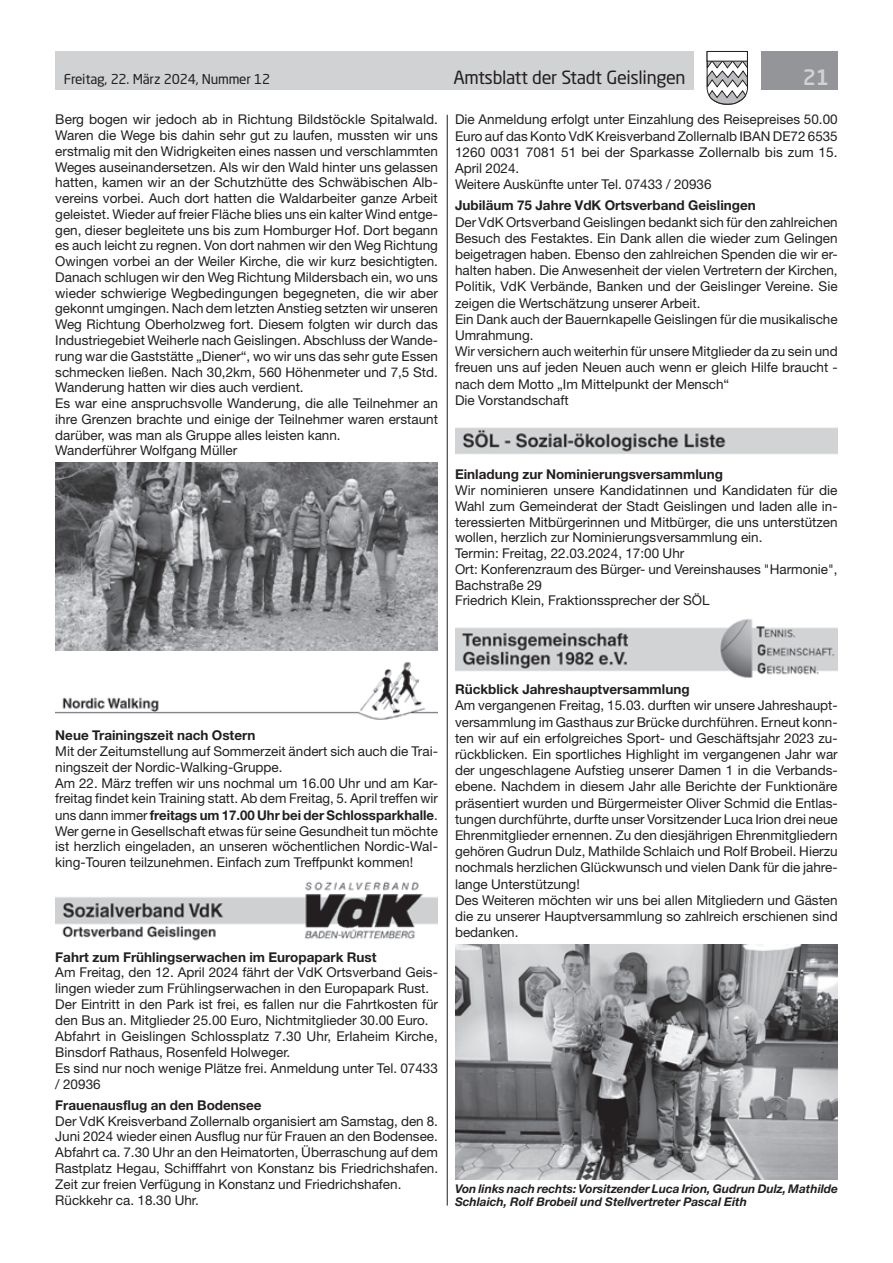
<style>
.page{position:relative;width:893px;height:1263px;background:#fff}
.page>*{position:absolute;margin:0;border:0;box-sizing:border-box;transform-origin:0 0}
.t1{font:500 21px "Neo Sans Std";color:#d1d2d4}
.t2{font:18px "Neo Sans Std";letter-spacing:-.02em;color:#231f20}
.t3{font:13.5px/16.2px "Helvetica Neue LT Std";color:#231f20}
.t4{font:700 13.5px "Helvetica Neue LT Std";color:#231f20}
.t5{font:13.5px "Neo Sans Std";letter-spacing:-.015em;color:#231f20}
.t6{font:italic 700 12px/13px "Helvetica Neue LT Std";color:#231f20}
.s1{font-weight:700}
</style>
<div class="page">
<div style="left:55px;top:51px;width:639px;height:38px;background:#d1d2d4"></div>
<div style="left:761px;top:51px;width:77px;height:38px;background:#939598"></div>
<svg style="left:706px;top:51px;width:42px;height:54px"></svg>
<div style="left:707px;top:51px;width:41px;height:10px;background:#fff;border:1px solid #231f20"></div>
<hr style="left:447px;top:115px;width:1px;height:1090px;background:#231f20">
<img style="left:55px;top:463px;width:383px;height:188px">
<img style="left:55px;top:662px;width:383px;height:58px">
<img style="left:55px;top:881px;width:383px;height:60px">
<img style="left:455px;top:427px;width:383px;height:27px">
<img style="left:455px;top:619px;width:383px;height:59px">
<img style="left:455px;top:945px;width:383px;height:235px">
<p class="t5" style="left:64px;top:71px;width:208px">Freitag, 22. März 2024, Nummer 12</p>
<h2 class="t2" style="left:453px;top:66px;width:234px">Amtsblatt der Stadt Geislingen</h2>
<h1 class="t1" style="left:803px;top:64px;width:28px">21</h1>
<p class="t3" style="left:55px;top:112px;width:384px;line-height:15.8px">Berg bogen wir jedoch ab in Richtung Bildstöckle Spitalwald.<br>Waren die Wege bis dahin sehr gut zu laufen, mussten wir uns erstmalig mit den Widrigkeiten eines nassen und verschlammten Weges auseinandersetzen. Als wir den Wald hinter uns gelassen hatten, kamen wir an der Schutzhütte des Schwäbischen Alb&shy;vereins vorbei. Auch dort hatten die Waldarbeiter ganze Arbeit geleistet. Wieder auf freier Fläche blies uns ein kalter Wind entge&shy;gen, dieser begleitete uns bis zum Homburger Hof. Dort begann es auch leicht zu regnen. Von dort nahmen wir den Weg Richtung Owingen vorbei an der Weiler Kirche, die wir kurz besichtigten.<br>Danach schlugen wir den Weg Richtung Mildersbach ein, wo uns wieder schwierige Wegbedingungen begegneten, die wir aber gekonnt umgingen. Nach dem letzten Anstieg setzten wir unseren Weg Richtung Oberholzweg fort. Diesem folgten wir durch das Industriegebiet Weiherle nach Geislingen. Abschluss der Wande&shy;rung war die Gaststätte „Diener“, wo wir uns das sehr gute Essen schmecken ließen. Nach 30,2km, 560 Höhenmeter und 7,5 Std.<br>Wanderung hatten wir dies auch verdient.<br>Es war eine anspruchsvolle Wanderung, die alle Teilnehmer an ihre Grenzen brachte und einige der Teilnehmer waren erstaunt darüber, was man als Gruppe alles leisten kann.<br>Wanderführer Wolfgang Müller</p>
<p class="t3" style="left:455px;top:111px;width:384px">Die Anmeldung erfolgt unter Einzahlung des Reisepreises 50.00<br>Euro auf das Konto VdK Kreisverband Zollernalb IBAN DE72 6535<br>1260 0031 7081 51 bei der Sparkasse Zollernalb bis zum 15.<br>April 2024.<br>Weitere Auskünfte unter Tel. 07433 / 20936</p>
<p class="t4" style="left:455px;top:197px;width:302px">Jubiläum 75 Jahre VdK Ortsverband Geislingen</p>
<p class="t3" style="left:455px;top:214px;width:384px">Der VdK Ortsverband Geislingen bedankt sich für den zahlreichen Besuch des Festaktes. Ein Dank allen die wieder zum Gelingen beigetragen haben. Ebenso den zahlreichen Spenden die wir er&shy;halten haben. Die Anwesenheit der vielen Vertretern der Kirchen, Politik, VdK Verbände, Banken und der Geislinger Vereine. Sie zeigen die Wertschätzung unserer Arbeit.<br>Ein Dank auch der Bauernkapelle Geislingen für die musikalische Umrahmung.<br>Wir versichern auch weiterhin für unsere Mitglieder da zu sein und freuen uns auf jeden Neuen auch wenn er gleich Hilfe braucht - nach dem Motto „Im Mittelpunkt der Mensch“<br>Die Vorstandschaft</p>
<p class="t4" style="left:455px;top:466px;width:270px">Einladung zur Nominierungsversammlung</p>
<p class="t3" style="left:455px;top:482px;width:384px;line-height:15.8px">Wir nominieren unsere Kandidatinnen und Kandidaten für die Wahl zum Gemeinderat der Stadt Geislingen und laden alle in&shy;teressierten Mitbürgerinnen und Mitbürger, die uns unterstützen wollen, herzlich zur Nominierungsversammlung ein.<br>Termin: Freitag, 22.03.2024, 17:00 Uhr<br>Ort: Konferenzraum des Bürger- und Vereinshauses "Harmonie", Bachstraße 29<br>Friedrich Klein, Fraktionssprecher der SÖL</p>
<p class="t4" style="left:55px;top:727px;width:202px">Neue Trainingszeit nach Ostern</p>
<p class="t3" style="left:55px;top:743px;width:384px">Mit der Zeitumstellung auf Sommerzeit ändert sich auch die Trai&shy;ningszeit der Nordic-Walking-Gruppe.<br>Am 22. März treffen wir uns nochmal um 16.00 Uhr und am Kar&shy;freitag findet kein Training statt. Ab dem Freitag, 5. April treffen wir uns dann immer <span class="s1">freitags um 17.00 Uhr bei der Schlossparkhalle</span>.<br>Wer gerne in Gesellschaft etwas für seine Gesundheit tun möchte ist herzlich eingeladen, an unseren wöchentlichen Nordic-Wal&shy;king-Touren teilzunehmen. Einfach zum Treffpunkt kommen!</p>
<p class="t4" style="left:55px;top:948px;width:323px">Fahrt zum Frühlingserwachen im Europapark Rust</p>
<p class="t3" style="left:55px;top:964px;width:384px">Am Freitag, den 12. April 2024 fährt der VdK Ortsverband Geis&shy;lingen wieder zum Frühlingserwachen in den Europapark Rust.<br>Der Eintritt in den Park ist frei, es fallen nur die Fahrtkosten für den Bus an. Mitglieder 25.00 Euro, Nichtmitglieder 30.00 Euro.<br>Abfahrt in Geislingen Schlossplatz 7.30 Uhr, Erlaheim Kirche, Binsdorf Rathaus, Rosenfeld Holweger.<br>Es sind nur noch wenige Plätze frei. Anmeldung unter Tel. 07433 / 20936</p>
<p class="t4" style="left:55px;top:1096px;width:208px">Frauenausflug an den Bodensee</p>
<p class="t3" style="left:55px;top:1112px;width:384px">Der VdK Kreisverband Zollernalb organisiert am Samstag, den 8.<br>Juni 2024 wieder einen Ausflug nur für Frauen an den Bodensee.<br>Abfahrt ca. 7.30 Uhr an den Heimatorten, Überraschung auf dem Rastplatz Hegau, Schifffahrt von Konstanz bis Friedrichshafen.<br>Zeit zur freien Verfügung in Konstanz und Friedrichshafen.<br>Rückkehr ca. 18.30 Uhr.</p>
<p class="t4" style="left:455px;top:681px;width:236px">Rückblick Jahreshauptversammlung</p>
<p class="t3" style="left:455px;top:697px;width:384px">Am vergangenen Freitag, 15.03. durften wir unsere Jahreshaupt&shy;versammlung im Gasthaus zur Brücke durchführen. Erneut konn&shy;ten wir auf ein erfolgreiches Sport- und Geschäftsjahr 2023 zu&shy;rückblicken. Ein sportliches Highlight im vergangenen Jahr war der ungeschlagene Aufstieg unserer Damen 1 in die Verbands&shy;ebene. Nachdem in diesem Jahr alle Berichte der Funktionäre präsentiert wurden und Bürgermeister Oliver Schmid die Entlas&shy;tungen durchführte, durfte unser Vorsitzender Luca Irion drei neue Ehrenmitglieder ernennen. Zu den diesjährigen Ehrenmitgliedern gehören Gudrun Dulz, Mathilde Schlaich und Rolf Brobeil. Hierzu nochmals herzlichen Glückwunsch und vielen Dank für die jahre&shy;lange Unterstützung!<br>Des Weiteren möchten wir uns bei allen Mitgliedern und Gästen die zu unserer Hauptversammlung so zahlreich erschienen sind bedanken.</p>
<p class="t6" style="left:455px;top:1182px;width:384px">Von links nach rechts: Vorsitzender Luca Irion, Gudrun Dulz, Mathilde<br>Schlaich, Rolf Brobeil und Stellvertreter Pascal Eith</p>
</div>
